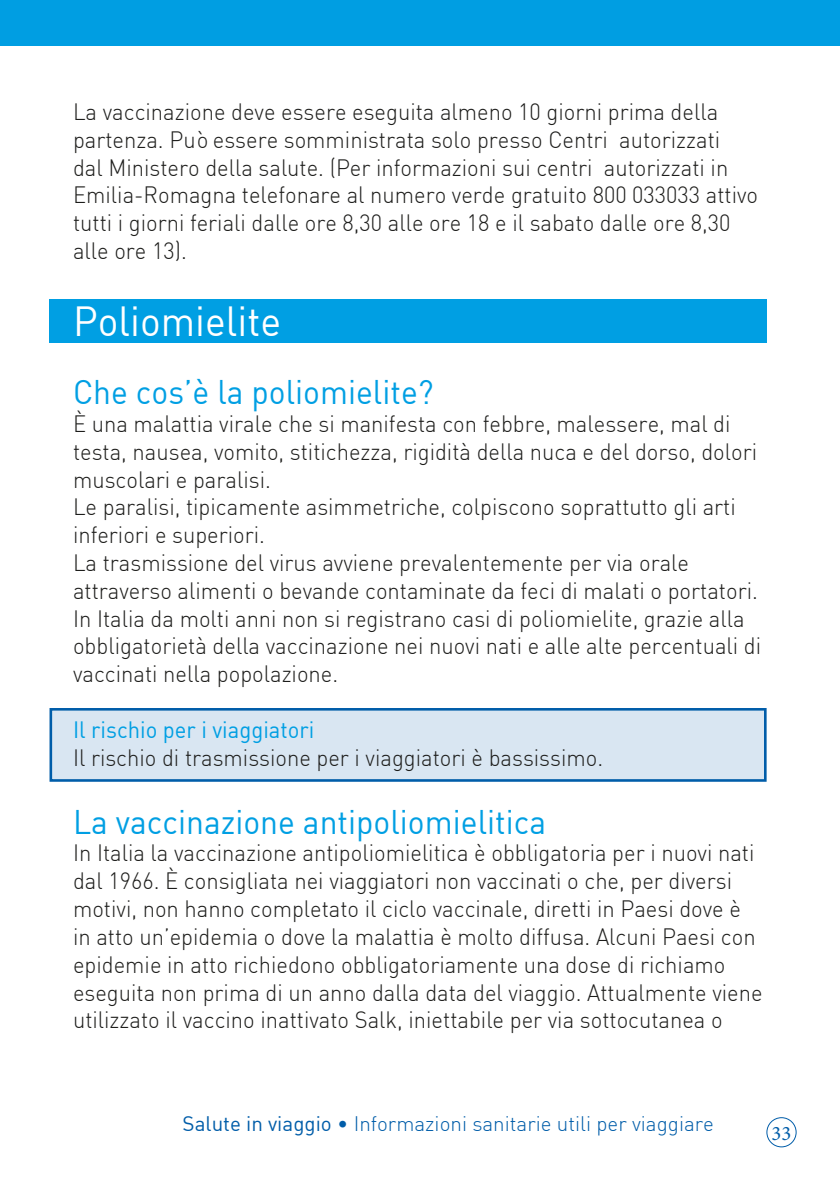
<style>
.page{position:relative;width:840px;height:1191px;background:#fff}
.page>*{position:absolute;margin:0;border:0;box-sizing:border-box;transform-origin:0 0}
.t1{font:41.2px "DIN";color:#fff;scale:.95 1}
.t2{font:33.4px "DIN";color:#009fe3;scale:.95 1}
.t3{font:300 23.2px/27.8px "DIN";color:#1d1d1b;scale:.95 1}
.t4{font:23.2px "DIN";color:#009fe3;scale:.95 1}
.t5{font:300 20.6px "DIN";color:#005da9}
.t6{font:20.6px "Minion Pro";color:#005da9}
.s1{font-weight:400}
</style>
<div class="page">
<div style="left:766px;top:1117px;width:30px;height:30px;border:1px solid #005da9;border-radius:50%"></div>
<div style="left:51px;top:709px;width:713px;height:71px;background:#d9e6f2"></div>
<div style="left:50px;top:708px;width:716px;height:73px;border:3px solid #005da9"></div>
<div style="left:50px;top:299px;width:716px;height:44px;background:#009fe3"></div>
<div style="left:0;top:0;width:839px;height:45px;background:#009ee2"></div>
<p class="t3" style="left:73px;top:97px;width:722px">La vaccinazione deve essere eseguita almeno 10 giorni prima della partenza. Può essere somministrata solo presso Centri autorizzati<br>dal Ministero della salute. (Per informazioni sui centri autorizzati in Emilia-Romagna telefonare al numero verde gratuito 800 033033 attivo tutti i giorni feriali dalle ore 8,30 alle ore 18 e il sabato dalle ore 8,30 alle ore 13).</p>
<h1 class="t1" style="left:73px;top:295px;width:220px">Poliomielite</h1>
<h2 class="t2" style="left:73px;top:371px;width:381px">Che cos’è la poliomielite?</h2>
<p class="t3" style="left:73px;top:409px;width:725px">È una malattia virale che si manifesta con febbre, malessere, mal di testa, nausea, vomito, stitichezza, rigidità della nuca e del dorso, dolori muscolari e paralisi.<br>Le paralisi, tipicamente asimmetriche, colpiscono soprattutto gli arti inferiori e superiori.<br>La trasmissione del virus avviene prevalentemente per via orale attraverso alimenti o bevande contaminate da feci di malati o portatori.<br>In Italia da molti anni non si registrano casi di poliomielite, grazie alla obbligatorietà della vaccinazione nei nuovi nati e alle alte percentuali di vaccinati nella popolazione.</p>
<p class="t4" style="left:73px;top:715px;width:255px">Il rischio per i viaggiatori</p>
<p class="t3" style="left:73px;top:743px;width:559px">Il rischio di trasmissione per i viaggiatori è bassissimo.</p>
<h2 class="t2" style="left:73px;top:800px;width:499px">La vaccinazione antipoliomielitica</h2>
<p class="t3" style="left:73px;top:839px;width:727px">In Italia la vaccinazione antipoliomielitica è obbligatoria per i nuovi nati dal 1966. È consigliata nei viaggiatori non vaccinati o che, per diversi motivi, non hanno completato il ciclo vaccinale, diretti in Paesi dove è in atto un’epidemia o dove la malattia è molto diffusa. Alcuni Paesi con epidemie in atto richiedono obbligatoriamente una dose di richiamo eseguita non prima di un anno dalla data del viaggio. Attualmente viene utilizzato il vaccino inattivato Salk, iniettabile per via sottocutanea o</p>
<p class="t5" style="left:182px;top:1110px;width:532px"><span class="s1">Salute in viaggio</span> • Informazioni sanitarie utili per viaggiare</p>
<p class="t6" style="left:771px;top:1119px;width:21px">33</p>
</div>
